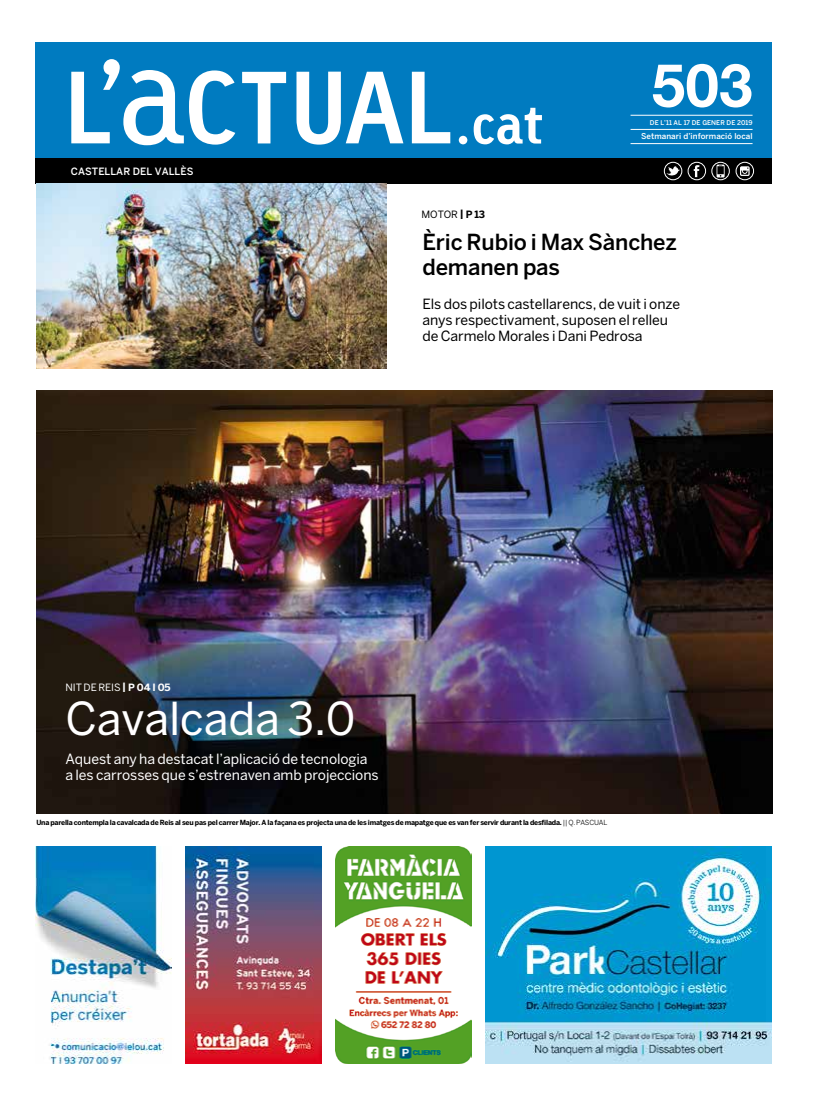
<style>
.page{position:relative;width:820px;height:1106px;background:#fff}
.page>*{position:absolute;margin:0;border:0;box-sizing:border-box;transform-origin:0 0}
.t1{font:700 60px "Helvetica Neue";color:#fff}
.t2{font:45px "Benton Sans";letter-spacing:-.005em;color:#fff}
.t3{font:500 22px/25px "Benton Sans";letter-spacing:-.01em;color:#000}
.t4{font:14px/16px "Benton Sans";letter-spacing:-.005em;color:#000}
.t5{font:14px/16px "Benton Sans";letter-spacing:-.005em;color:#fff}
.t6{font:500 10px "Benton Sans";letter-spacing:.005em;color:#fff}
.t7{font:10px "Benton Sans";letter-spacing:-.005em;color:#fff}
.t8{font:10px "Benton Sans";color:#000}
.t9{font:500 8px "Benton Sans";letter-spacing:.005em;color:#fff}
.t10{font:700 7px "Benton Sans";letter-spacing:-.03em;color:#000}
.t11{font:500 6.5px "Benton Sans";letter-spacing:.005em;color:#fff}
.s1{font-weight:700}
.s2{font-weight:400}
</style>
<div class="page">
<img style="left:36px;top:390px;width:736px;height:423px">
<img style="left:186px;top:846px;width:135px;height:217px">
<img style="left:335px;top:846px;width:136px;height:217px">
<img style="left:485px;top:846px;width:286px;height:217px">
<img style="left:35px;top:846px;width:136px;height:217px">
<div style="left:35px;top:43px;width:736px;height:115px;background:#007bc0"></div>
<svg style="left:71px;top:59px;width:379px;height:87px"></svg>
<svg style="left:458px;top:108px;width:83px;height:36px"></svg>
<div style="left:35px;top:158px;width:736px;height:26px;background:#000"></div>
<svg style="left:666px;top:166px;width:13px;height:10px"></svg>
<div style="left:663px;top:162px;width:18px;height:18px;border:1px solid #fff;border-radius:50%"></div>
<svg style="left:693px;top:165px;width:6px;height:12px"></svg>
<div style="left:687px;top:162px;width:18px;height:18px;border:1px solid #fff;border-radius:50%"></div>
<div style="left:735px;top:162px;width:18px;height:18px;border:1px solid #fff;border-radius:50%"></div>
<svg style="left:740px;top:166px;width:9px;height:10px"></svg>
<div style="left:711px;top:162px;width:18px;height:18px;border:1px solid #fff;border-radius:50%"></div>
<svg style="left:716px;top:165px;width:8px;height:12px"></svg>
<hr style="left:630px;top:115px;width:122px;height:1px;background:#fff">
<hr style="left:630px;top:129px;width:122px;height:1px;background:#fff">
<hr style="left:630px;top:143px;width:122px;height:1px;background:#fff">
<img style="left:36px;top:184px;width:350px;height:184px">
<h3 class="t6" style="left:71px;top:165px;width:124px">CASTELLAR DEL VALLÈS</h3>
<h3 class="t8" style="left:421px;top:209px;width:65px">m otor <span class="s1">| p 13</span></h3>
<h1 class="t1" style="left:651px;top:48px;width:102px">503</h1>
<p class="t11" style="left:649px;top:118px;width:104px">DE L’11 AL 17 DE GENER DE 2019</p>
<p class="t9" style="left:641px;top:132px;width:113px">Setmanari d’informació local</p>
<h3 class="t3" style="left:422px;top:229px;width:256px">Èric Rubio i Max Sànchez demanen pas</h3>
<h3 class="t4" style="left:422px;top:296px;width:259px">Els dos pilots castellarencs, de vuit i onze anys respectivament, suposen el relleu de Carmelo Morales i Dani Pedrosa</h3>
<h3 class="t7" style="left:65px;top:681px;width:107px">nit de reis <span class="s1">| p 04 i 05</span></h3>
<h2 class="t2" style="left:65px;top:691px;width:291px">Cavalcada 3.0</h2>
<h3 class="t5" style="left:65px;top:751px;width:314px">Aquest any ha destacat l’aplicació de tecnologia a les carrosses que s’estrenaven amb projeccions</h3>
<p class="t10" style="left:36px;top:817px;width:572px">Una parella contempla la cavalcada de Reis al seu pas pel carrer Major. A la façana es projecta una de les imatges de mapatge que es van fer servir durant la desfilada. <span class="s2">|| Q. PASCUAL</span></p>
</div>
